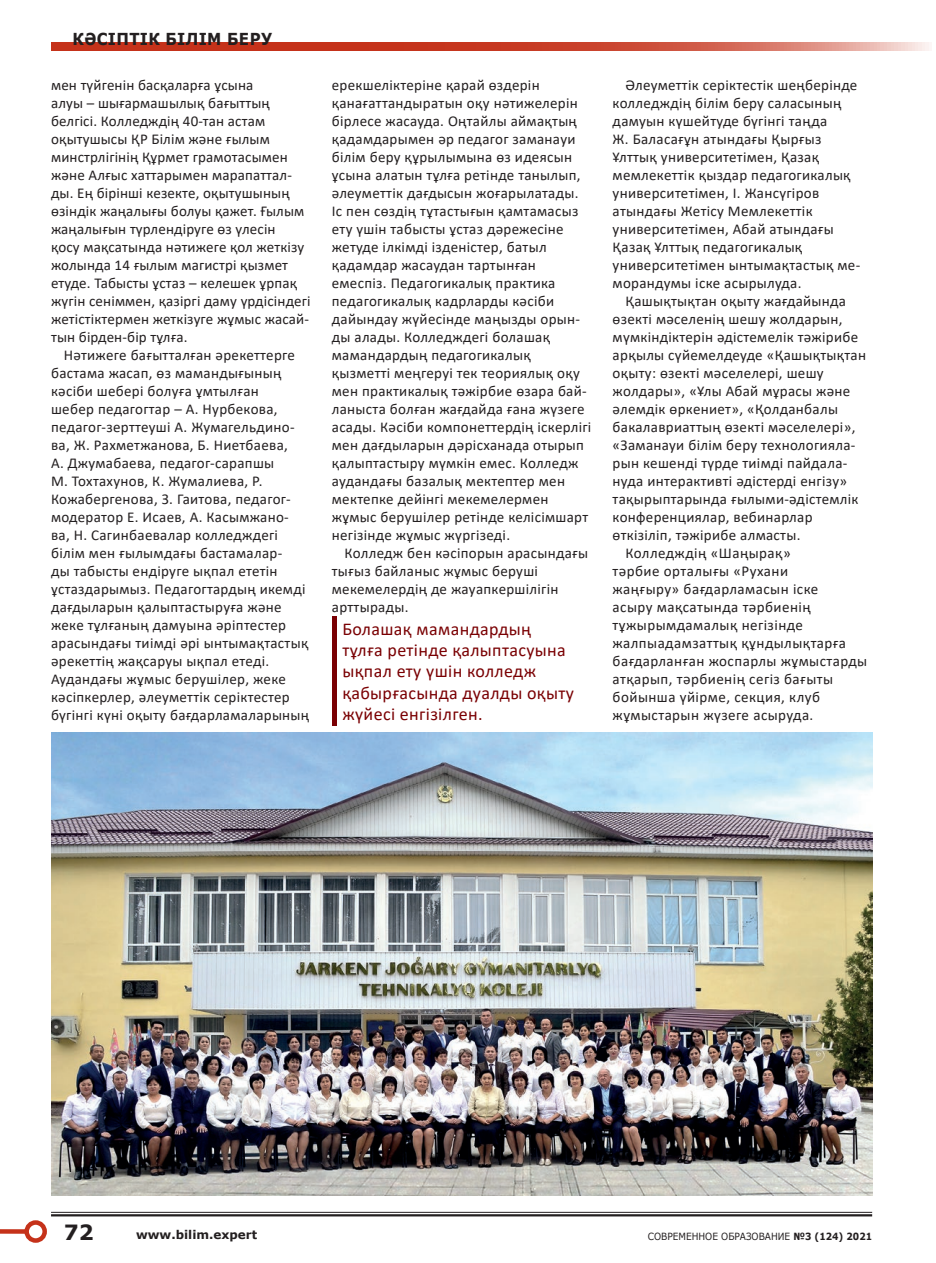
<style>
.page{position:relative;width:936px;height:1263px;background:#fff}
.page>*{position:absolute;margin:0;border:0;box-sizing:border-box;transform-origin:0 0}
.t1{font:700 21px "Verdana";color:#231f20}
.t2{font:18px/21px "Calibri";letter-spacing:.02em;color:#7a0003}
.t3{font:700 16.5px "Verdana";letter-spacing:.02em;color:#231f20;scale:.91 1}
.t4{font:15px/18px "Calibri";letter-spacing:.02em;color:#231f20}
.t5{font:700 12px "Verdana";color:#231f20}
.t6{font:9.9px "Verdana";color:#231f20;scale:.91 1}
.s1{font-weight:700}
</style>
<div class="page">
<img style="left:51px;top:732px;width:821px;height:464px">
<hr style="left:332px;top:616px;width:4px;height:109px;background:#7a0003">
<hr style="left:51px;top:1212px;width:821px;height:1px;background:#231f20">
<hr style="left:51px;top:1214px;width:821px;height:2px;background:#231f20">
<svg style="left:51px;top:43px;width:878px;height:8px;background:#cd523e"></svg>
<div style="left:0;top:1229px;width:27px;height:5px;background:#c5321a"></div>
<div style="left:24px;top:1220px;width:23px;height:23px;border:4px solid #c5321a;border-radius:50%"></div>
<p class="t3" style="left:73px;top:27px;width:221px">КӘСІПТІК БІЛІМ БЕРУ</p>
<p class="t4" style="left:51px;top:76px;width:261px">мен түйгенін басқаларға ұсына<br>алуы – шығармашылық бағыттың белгісі. Колледждің 40-тан астам оқытушысы ҚР Білім және ғылым минстрлігінің Құрмет грамотасымен және Алғыс хаттарымен марапаттал&shy;ды. Ең бірінші кезекте, оқытушының өзіндік жаңалығы болуы қажет. Ғылым жаңалығын түрлендіруге өз үлесін<br>қосу мақсатында нәтижеге қол жеткізу жолында 14 ғылым магистрі қызмет етуде. Табысты ұстаз – келешек ұрпақ жүгін сеніммен, қазіргі даму үрдісіндегі жетістіктермен жеткізуге жұмыс жасай&shy;тын бірден-бір тұлға.</p>
<p class="t4" style="left:51px;top:346px;width:260px;text-indent:13px">Нәтижеге бағытталған әрекеттерге бастама жасап, өз мамандығының кәсіби шебері болуға ұмтылған<br>шебер педагогтар – А. Нурбекова, педагог-зерттеуші А. Жумагельдино&shy;ва, Ж. Рахметжанова, Б. Ниетбаева,<br>А. Джумабаева, педагог-сарапшы<br>М. Тохтахунов, К. Жумалиева, Р.<br>Кожабергенова, З. Гаитова, педагог&shy;модератор Е. Исаев, А. Касымжано&shy;ва, Н. Сагинбаевалар колледждегі білім мен ғылымдағы бастамалар-<br>ды табысты ендіруге ықпал ететін ұстаздарымыз. Педагогтардың икемді дағдыларын қалыптастыруға және жеке тұлғаның дамуына әріптестер арасындағы тиімді әрі ынтымақтастық әрекеттің жақсаруы ықпал етеді.<br>Аудандағы жұмыс берушілер, жеке кәсіпкерлер, әлеуметтік серіктестер бүгінгі күні оқыту бағдарламаларының</p>
<p class="t4" style="left:332px;top:76px;width:261px">ерекшеліктеріне қарай өздерін қанағаттандыратын оқу нәтижелерін бірлесе жасауда. Оңтайлы аймақтың қадамдарымен әр педагог заманауи білім беру құрылымына өз идеясын ұсына алатын тұлға ретінде танылып, әлеуметтік дағдысын жоғарылатады.<br>Іс пен сөздің тұтастығын қамтамасыз ету үшін табысты ұстаз дәрежесіне жетуде ілкімді ізденістер, батыл қадамдар жасаудан тартынған емеспіз. Педагогикалық практика педагогикалық кадрларды кәсіби дайындау жүйесінде маңызды орын&shy;ды алады. Колледждегі болашақ мамандардың педагогикалық қызметті меңгеруі тек теориялық оқу мен практикалық тәжірбие өзара бай&shy;ланыста болған жағдайда ғана жүзеге асады. Кәсіби компонеттердің іскерлігі мен дағдыларын дәрісханада отырып қалыптастыру мүмкін емес. Колледж аудандағы базалық мектептер мен мектепке дейінгі мекемелермен жұмыс берушілер ретінде келісімшарт негізінде жұмыс жүргізеді.</p>
<p class="t4" style="left:332px;top:544px;width:258px;text-indent:13px">Колледж бен кәсіпорын арасындағы тығыз байланыс жұмыс беруші мекемелердің де жауапкершілігін арттырады.</p>
<p class="t2" style="left:342px;top:618px;width:233px">Болашақ мамандардың тұлға ретінде қалыптасуына ықпал ету үшін колледж қабырғасында дуалды оқыту жүйесі енгізілген.</p>
<p class="t4" style="left:612px;top:76px;width:249px;text-indent:13px">Әлеуметтік серіктестік шеңберінде колледждің білім беру саласының дамуын күшейтуде бүгінгі таңда<br>Ж. Баласағұн атындағы Қырғыз<br>Ұлттық университетімен, Қазақ мемлекеттік қыздар педагогикалық университетімен, І. Жансүгіров атындағы Жетісу Мемлекеттік университетімен, Абай атындағы<br>Қазақ Ұлттық педагогикалық университетімен ынтымақтастық ме&shy;морандумы іске асырылуда.</p>
<p class="t4" style="left:625px;top:292px;width:222px">Қашықтықтан оқыту жағдайында</p>
<p class="t4" style="left:612px;top:310px;width:231px">өзекті мәселенің шешу жолдарын,</p>
<p class="t4" style="left:612px;top:328px;width:247px">мүмкіндіктерін әдістемелік тәжірибе</p>
<p class="t4" style="left:612px;top:346px;width:255px">арқылы сүйемелдеуде «Қашықтықтан</p>
<p class="t4" style="left:612px;top:364px;width:212px">оқыту: өзекті мәселелері, шешу</p>
<p class="t4" style="left:612px;top:382px;width:239px">жолдары», «Ұлы Абай мұрасы және</p>
<p class="t4" style="left:612px;top:400px;width:227px">әлемдік өркениет», «Қолданбалы</p>
<p class="t4" style="left:612px;top:418px;width:244px">бакалавриаттың өзекті мәселелері»,</p>
<p class="t4" style="left:612px;top:436px;width:244px">«Заманауи білім беру технологияла-</p>
<p class="t4" style="left:612px;top:454px;width:236px">рын кешенді түрде тиімді пайдала-</p>
<p class="t4" style="left:612px;top:472px;width:236px">нуда интерактивті әдістерді енгізу»</p>
<p class="t4" style="left:612px;top:490px;width:247px">тақырыптарында ғылыми-әдістемлік</p>
<p class="t4" style="left:612px;top:508px;width:201px">конференциялар, вебинарлар</p>
<p class="t4" style="left:612px;top:526px;width:189px">өткізіліп, тәжірибе алмасты.</p>
<p class="t4" style="left:625px;top:544px;width:167px">Колледждің «Шаңырақ»</p>
<p class="t4" style="left:612px;top:562px;width:177px">тәрбие орталығы «Рухани</p>
<p class="t4" style="left:612px;top:580px;width:207px">жаңғыру» бағдарламасын іске</p>
<p class="t4" style="left:612px;top:598px;width:200px">асыру мақсатында тәрбиенің</p>
<p class="t4" style="left:612px;top:616px;width:192px">тұжырымдамалық негізінде</p>
<p class="t4" style="left:612px;top:634px;width:235px">жалпыадамзаттық құндылықтарға</p>
<p class="t4" style="left:612px;top:652px;width:256px">бағдарланған жоспарлы жұмыстарды</p>
<p class="t4" style="left:612px;top:670px;width:222px">атқарып, тәрбиенің сегіз бағыты</p>
<p class="t4" style="left:612px;top:688px;width:209px">бойынша үйірме, секция, клуб</p>
<p class="t4" style="left:612px;top:706px;width:202px">жұмыстарын жүзеге асыруда.</p>
<h1 class="t1" style="left:64px;top:1217px;width:31px">72</h1>
<p class="t5" style="left:136px;top:1226px;width:123px">www.bilim.expert</p>
<p class="t6" style="left:647px;top:1229px;width:248px">СОВРЕМЕННОЕ ОБРАЗОВАНИЕ <span class="s1">№3 (124) 2021</span></p>
</div>
